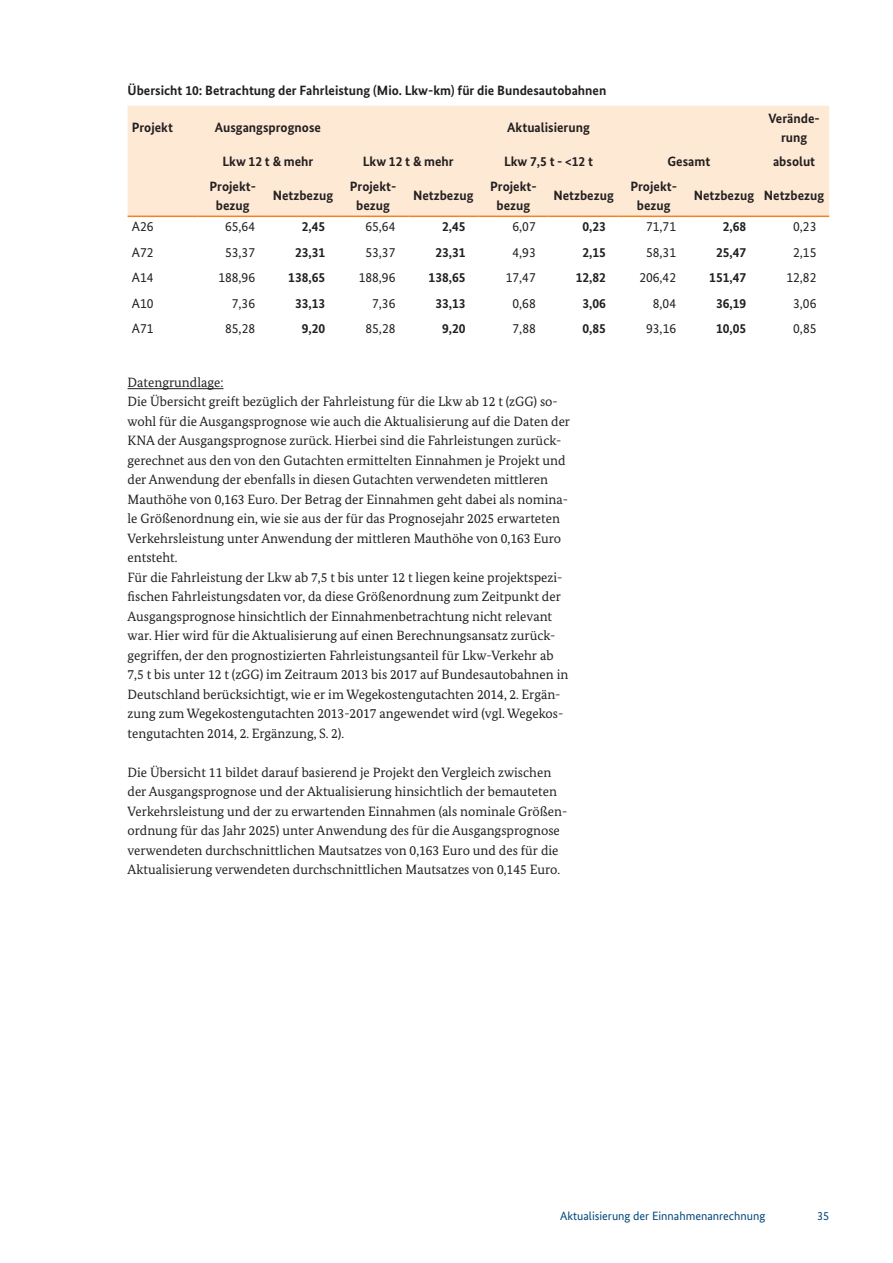
<style>
.page{position:relative;width:893px;height:1263px;background:#fff}
.page>*{position:absolute;margin:0;border:0;box-sizing:border-box;transform-origin:0 0}
.t1{font:13.5px/19.5px "Bundes Serif";color:#231f20}
.t2{font:700 13.5px/19.5px "Bundes Sans";color:#231f20;text-align:center}
.t3{font:13.5px "Bundes Sans";color:#231f20}
.t4{font:12px "Bundes Sans";color:#004578}
</style>
<div class="page">
<hr style="left:128px;top:388px;width:96px;height:1px;background:#231f20">
<div style="left:128px;top:106px;width:701px;height:110px;background:#fee9d5"></div>
<hr style="left:128px;top:216px;width:70px;height:1px;background:#f58220">
<hr style="left:198px;top:216px;width:70px;height:1px;background:#f58220">
<hr style="left:268px;top:216px;width:70px;height:1px;background:#f58220">
<hr style="left:338px;top:216px;width:70px;height:1px;background:#f58220">
<hr style="left:408px;top:216px;width:70px;height:1px;background:#f58220">
<hr style="left:478px;top:216px;width:71px;height:1px;background:#f58220">
<hr style="left:549px;top:216px;width:70px;height:1px;background:#f58220">
<hr style="left:619px;top:216px;width:70px;height:1px;background:#f58220">
<hr style="left:689px;top:216px;width:70px;height:1px;background:#f58220">
<hr style="left:759px;top:216px;width:70px;height:1px;background:#f58220">
<p class="t2" style="left:128px;top:81px;width:480px">Übersicht 10: Betrachtung der Fahrleistung (Mio. Lkw-km) für die Bundesautobahnen</p>
<p class="t2" style="left:132px;top:118px;width:43px">Projekt</p>
<p class="t2" style="left:215px;top:118px;width:108px">Ausgangsprognose</p>
<p class="t2" style="left:507px;top:118px;width:84px">Aktualisierung</p>
<p class="t2" style="left:768px;top:108px;width:53px">Verände&shy;rung</p>
<p class="t2" style="left:222px;top:152px;width:92px">Lkw 12 t &amp; mehr</p>
<p class="t2" style="left:363px;top:152px;width:92px">Lkw 12 t &amp; mehr</p>
<p class="t2" style="left:504px;top:152px;width:91px">Lkw 7,5 t - &lt;12 t</p>
<p class="t2" style="left:667px;top:152px;width:44px">Gesamt</p>
<p class="t2" style="left:773px;top:152px;width:44px">absolut</p>
<p class="t2" style="left:210px;top:176px;width:48px">Projekt&shy;bezug</p>
<p class="t2" style="left:273px;top:186px;width:62px">Netzbezug</p>
<p class="t2" style="left:350px;top:176px;width:48px">Projekt&shy;bezug</p>
<p class="t2" style="left:413px;top:186px;width:62px">Netzbezug</p>
<p class="t2" style="left:490px;top:176px;width:48px">Projekt&shy;bezug</p>
<p class="t2" style="left:553px;top:186px;width:62px">Netzbezug</p>
<p class="t2" style="left:630px;top:176px;width:48px">Projekt&shy;bezug</p>
<p class="t2" style="left:694px;top:186px;width:132px">Netzbezug Netzbezug</p>
<p class="t3" style="left:132px;top:218px;width:23px">A26</p>
<p class="t3" style="left:225px;top:218px;width:32px">65,64</p>
<p class="t2" style="left:302px;top:216px;width:25px">2,45</p>
<p class="t3" style="left:365px;top:218px;width:32px">65,64</p>
<p class="t2" style="left:442px;top:216px;width:25px">2,45</p>
<p class="t3" style="left:512px;top:218px;width:25px">6,07</p>
<p class="t2" style="left:582px;top:216px;width:25px">0,23</p>
<p class="t3" style="left:646px;top:218px;width:32px">71,71</p>
<p class="t2" style="left:723px;top:216px;width:25px">2,68</p>
<p class="t3" style="left:793px;top:218px;width:25px">0,23</p>
<p class="t3" style="left:132px;top:244px;width:23px">A72</p>
<p class="t3" style="left:225px;top:244px;width:32px">53,37</p>
<p class="t2" style="left:295px;top:242px;width:32px">23,31</p>
<p class="t3" style="left:365px;top:244px;width:32px">53,37</p>
<p class="t2" style="left:435px;top:242px;width:32px">23,31</p>
<p class="t3" style="left:512px;top:244px;width:25px">4,93</p>
<p class="t2" style="left:582px;top:242px;width:25px">2,15</p>
<p class="t3" style="left:646px;top:244px;width:32px">58,31</p>
<p class="t2" style="left:716px;top:242px;width:32px">25,47</p>
<p class="t3" style="left:793px;top:244px;width:25px">2,15</p>
<p class="t3" style="left:132px;top:269px;width:23px">A14</p>
<p class="t3" style="left:218px;top:269px;width:38px">188,96</p>
<p class="t2" style="left:288px;top:268px;width:39px">138,65</p>
<p class="t3" style="left:359px;top:269px;width:38px">188,96</p>
<p class="t2" style="left:429px;top:268px;width:39px">138,65</p>
<p class="t3" style="left:506px;top:269px;width:32px">17,47</p>
<p class="t2" style="left:576px;top:268px;width:32px">12,82</p>
<p class="t3" style="left:639px;top:269px;width:38px">206,42</p>
<p class="t2" style="left:709px;top:268px;width:39px">151,47</p>
<p class="t3" style="left:786px;top:269px;width:32px">12,82</p>
<p class="t3" style="left:132px;top:295px;width:23px">A10</p>
<p class="t3" style="left:232px;top:295px;width:25px">7,36</p>
<p class="t2" style="left:295px;top:293px;width:32px">33,13</p>
<p class="t3" style="left:372px;top:295px;width:25px">7,36</p>
<p class="t2" style="left:435px;top:293px;width:32px">33,13</p>
<p class="t3" style="left:512px;top:295px;width:25px">0,68</p>
<p class="t2" style="left:582px;top:293px;width:25px">3,06</p>
<p class="t3" style="left:653px;top:295px;width:25px">8,04</p>
<p class="t2" style="left:716px;top:293px;width:32px">36,19</p>
<p class="t3" style="left:793px;top:295px;width:25px">3,06</p>
<p class="t3" style="left:132px;top:320px;width:23px">A71</p>
<p class="t3" style="left:225px;top:320px;width:32px">85,28</p>
<p class="t2" style="left:302px;top:319px;width:25px">9,20</p>
<p class="t3" style="left:365px;top:320px;width:32px">85,28</p>
<p class="t2" style="left:442px;top:319px;width:25px">9,20</p>
<p class="t3" style="left:513px;top:320px;width:25px">7,88</p>
<p class="t2" style="left:582px;top:319px;width:25px">0,85</p>
<p class="t3" style="left:646px;top:320px;width:32px">93,16</p>
<p class="t2" style="left:716px;top:319px;width:32px">10,05</p>
<p class="t3" style="left:793px;top:320px;width:25px">0,85</p>
<p class="t1" style="left:128px;top:372px;width:444px">Datengrundlage:<br>Die Übersicht greift bezüglich der Fahrleistung für die Lkw ab 12 t (zGG) so&shy;wohl für die Ausgangsprognose wie auch die Aktualisierung auf die Daten der KNA der Ausgangsprognose zurück. Hierbei sind die Fahrleistungen zurück&shy;gerechnet aus den von den Gutachten ermittelten Einnahmen je Projekt und der Anwendung der ebenfalls in diesen Gutachten verwendeten mittleren Mauthöhe von 0,163 Euro. Der Betrag der Einnahmen geht dabei als nomina&shy;le Größenordnung ein, wie sie aus der für das Prognosejahr 2025 erwarteten Verkehrsleistung unter Anwendung der mittleren Mauthöhe von 0,163 Euro entsteht.<br>Für die Fahrleistung der Lkw ab 7,5 t bis unter 12 t liegen keine projektspezi&shy;fischen Fahrleistungsdaten vor, da diese Größenordnung zum Zeitpunkt der Ausgangsprognose hinsichtlich der Einnahmenbetrachtung nicht relevant war. Hier wird für die Aktualisierung auf einen Berechnungsansatz zurück&shy;gegriffen, der den prognostizierten Fahrleistungsanteil für Lkw-Verkehr ab 7,5 t bis unter 12 t (zGG) im Zeitraum 2013 bis 2017 auf Bundesautobahnen in Deutschland berücksichtigt, wie er im Wegekostengutachten 2014, 2. Ergän&shy;zung zum Wegekostengutachten 2013-2017 angewendet wird (vgl. Wegekos&shy;tengutachten 2014, 2. Ergänzung, S. 2).</p>
<p class="t1" style="left:128px;top:762px;width:441px">Die Übersicht 11 bildet darauf basierend je Projekt den Vergleich zwischen der Ausgangsprognose und der Aktualisierung hinsichtlich der bemauteten Verkehrsleistung und der zu erwartenden Einnahmen (als nominale Größen&shy;ordnung für das Jahr 2025) unter Anwendung des für die Ausgangsprognose verwendeten durchschnittlichen Mautsatzes von 0,163 Euro und des für die Aktualisierung verwendeten durchschnittlichen Mautsatzes von 0,145 Euro.</p>
<p class="t4" style="left:560px;top:1209px;width:207px">Aktualisierung der Einnahmenanrechnung</p>
<p class="t4" style="left:817px;top:1209px;width:13px">35</p>
</div>
